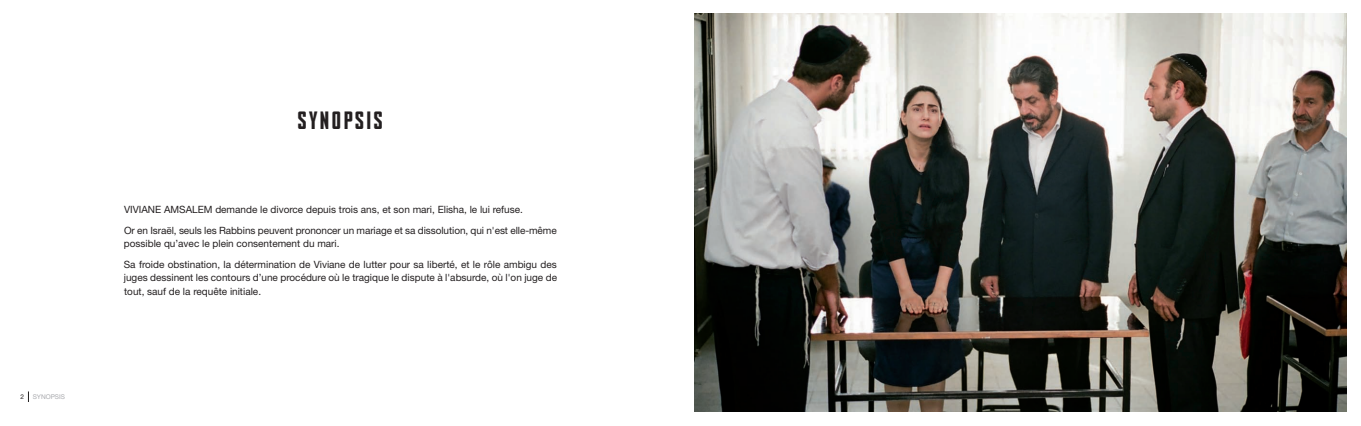
<style>
.page{position:relative;width:1361px;height:426px;background:#fff}
.page>*{position:absolute;margin:0;border:0;box-sizing:border-box;transform-origin:0 0}
.t1{font:25px "Mandatory 29";letter-spacing:.1em;color:#231f20}
.t2{font:10px/20.5px "Helvetica Neue";color:#231f20}
.t3{font:6.5px "Helvetica Neue";color:#a8a9ad}
.t4{font:6.5px "Helvetica Neue";color:#231f20}
</style>
<div class="page">
<img style="left:694px;top:14px;width:652px;height:397px">
<p class="t4" style="left:21px;top:394px;width:5px">2</p>
<p class="t3" style="left:33px;top:394px;width:34px">SYNOPSIS</p>
<h1 class="t1" style="left:298px;top:111px;width:86px">SYNOPSIS</h1>
<p class="t2" style="left:124px;top:200px;width:434px">VIVIANE AMSALEM demande le divorce depuis trois ans, et son mari, Elisha, le lui refuse.<br>Or en Israël, seuls les Rabbins peuvent prononcer un mariage et sa dissolution, qui n'est elle-même</p>
<p class="t2" style="left:124px;top:234px;width:434px">possible qu’avec le plein consentement du mari.<br>Sa froide obstination, la détermination de Viviane de lutter pour sa liberté, et le rôle ambigu des</p>
<p class="t2" style="left:124px;top:271px;width:435px;line-height:13.5px">juges dessinent les contours d’une procédure où le tragique le dispute à l'absurde, où l'on juge de tout, sauf de la requête initiale.</p>
</div>
